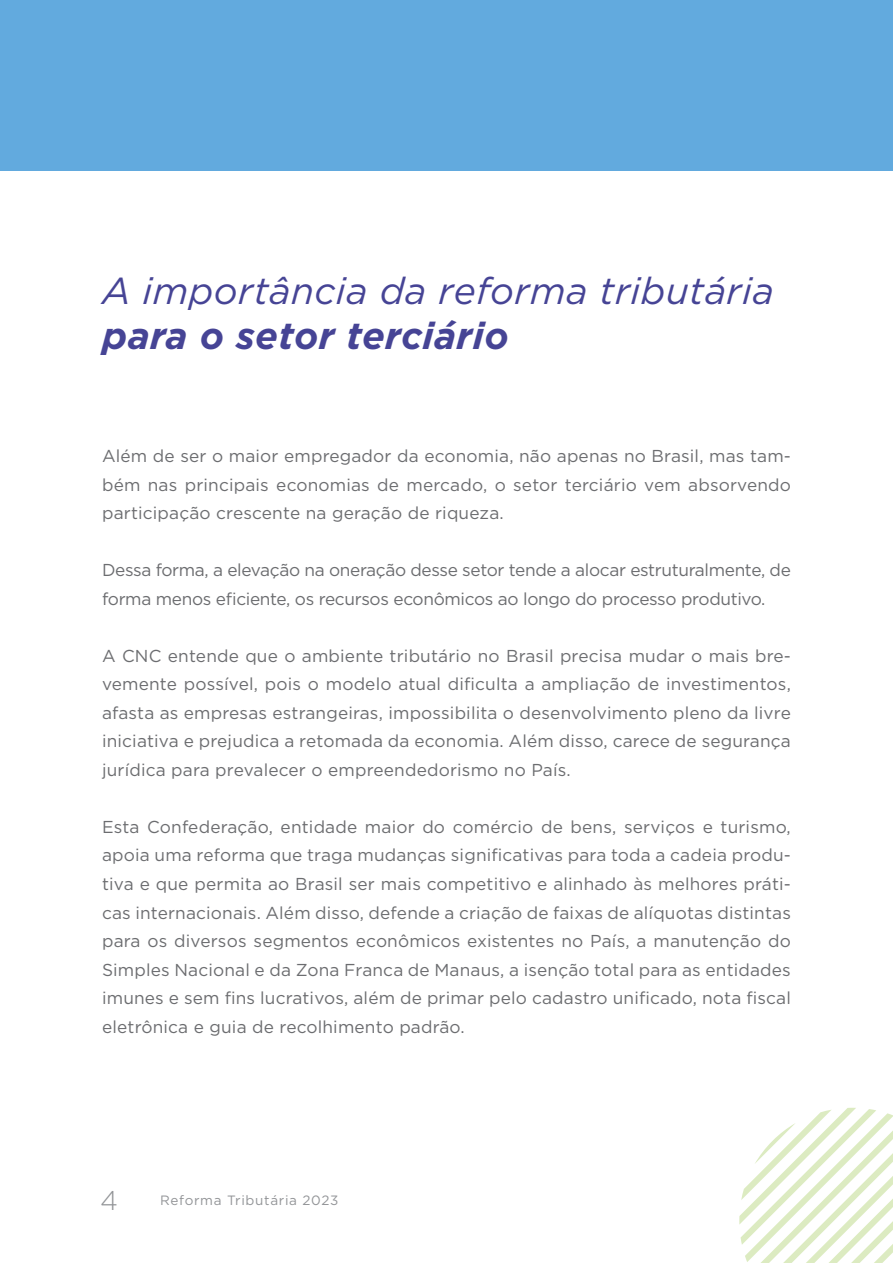
<style>
.page{position:relative;width:893px;height:1263px;background:#fff}
.page>*{position:absolute;margin:0;border:0;box-sizing:border-box;transform-origin:0 0}
.t1{font:italic 37.5px/45px "Gotham";letter-spacing:.01em;color:#464495}
.t2{font:300 27px "Gotham";color:#939598}
.t3{font:17.25px/28.5px "Gotham";letter-spacing:-.01em;color:#6c6d70;text-align:justify}
.t4{font:13.5px "Gotham";letter-spacing:.05em;color:#939598}
.s1{font-weight:700}
</style>
<div class="page">
<div style="left:0;top:0;width:893px;height:171px;background:#62aade"></div>
<svg style="left:739px;top:1108px;width:154px;height:155px"></svg>
<p class="t1" style="left:102px;top:268px;width:673px">A importância da reforma tributária <span class="s1">para o setor terciário</span></p>
<p class="t3" style="left:102px;top:442px;width:690px">Além de ser o maior empregador da economia, não apenas no Brasil, mas tam&shy;bém nas principais economias de mercado, o setor terciário vem absorvendo participação crescente na geração de riqueza.</p>
<p class="t3" style="left:102px;top:556px;width:690px">Dessa forma, a elevação na oneração desse setor tende a alocar estruturalmente, de forma menos eficiente, os recursos econômicos ao longo do processo produtivo.</p>
<p class="t3" style="left:102px;top:641px;width:690px">A CNC entende que o ambiente tributário no Brasil precisa mudar o mais bre&shy;vemente possível, pois o modelo atual dificulta a ampliação de investimentos, afasta as empresas estrangeiras, impossibilita o desenvolvimento pleno da livre iniciativa e prejudica a retomada da economia. Além disso, carece de segurança jurídica para prevalecer o empreendedorismo no País.</p>
<p class="t3" style="left:102px;top:812px;width:690px">Esta Confederação, entidade maior do comércio de bens, serviços e turismo, apoia uma reforma que traga mudanças significativas para toda a cadeia produ&shy;tiva e que permita ao Brasil ser mais competitivo e alinhado às melhores práti&shy;cas internacionais. Além disso, defende a criação de faixas de alíquotas distintas para os diversos segmentos econômicos existentes no País, a manutenção do Simples Nacional e da Zona Franca de Manaus, a isenção total para as entidades imunes e sem fins lucrativos, além de primar pelo cadastro unificado, nota fiscal eletrônica e guia de recolhimento padrão.</p>
<h2 class="t2" style="left:100px;top:1183px;width:19px">4</h2>
<p class="t4" style="left:160px;top:1191px;width:180px">Reforma Tributária 2023</p>
</div>
